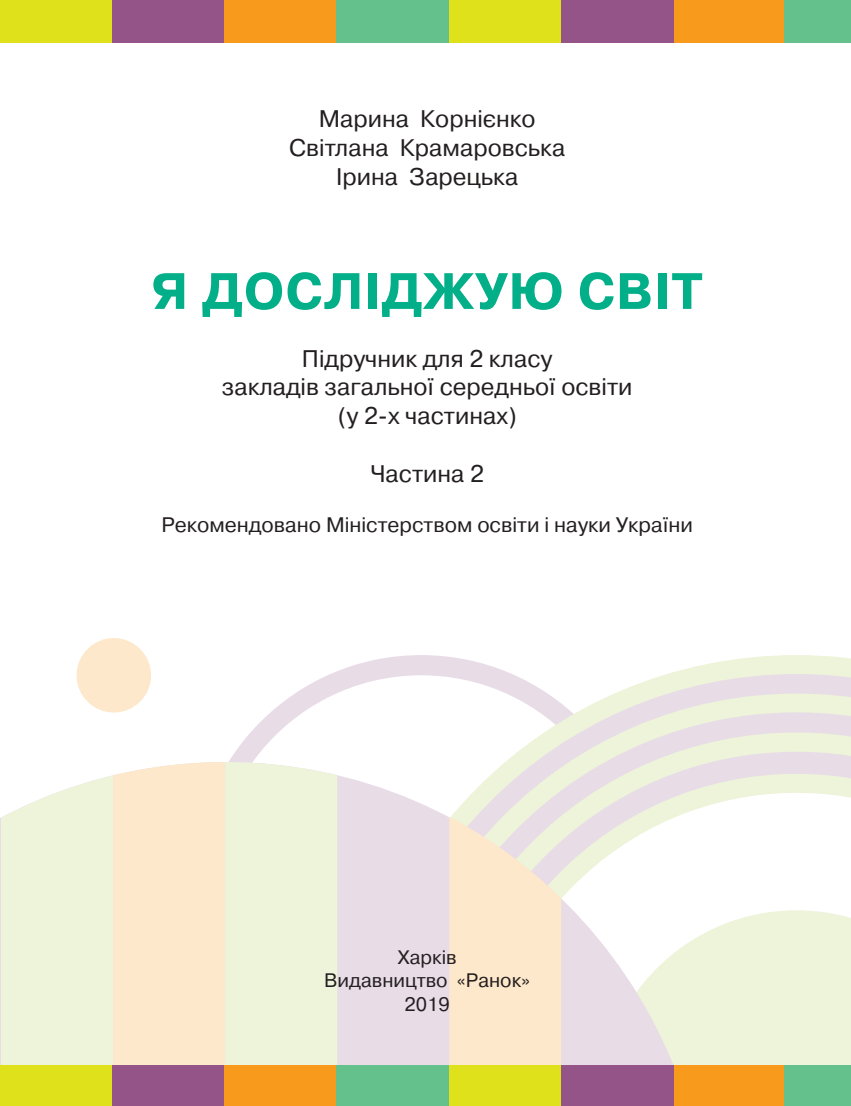
<style>
.page{position:relative;width:851px;height:1106px;background:#fff}
.page>*{position:absolute;margin:0;border:0;box-sizing:border-box;transform-origin:0 0}
.t1{font:700 51px "Pragmatica C";letter-spacing:.02em;color:#02af88}
.t2{font:24px/28.8px "Pragmatica C";color:#231f20;text-align:center}
.t3{font:21px "Pragmatica C";color:#231f20}
.t4{font:19.5px/23.4px "Pragmatica C";color:#231f20;text-align:center}
</style>
<div class="page">
<svg style="left:229px;top:669px;width:115px;height:93px"></svg>
<div style="left:213px;top:675px;width:416px;height:419px;background:#fff;border-radius:50%"></div>
<svg style="left:344px;top:655px;width:506px;height:35px"></svg>
<svg style="left:362px;top:674px;width:488px;height:19px"></svg>
<svg style="left:506px;top:693px;width:344px;height:19px;fill:#edf4de"></svg>
<svg style="left:539px;top:712px;width:311px;height:20px;background:#eae5e3"></svg>
<svg style="left:519px;top:732px;width:331px;height:19px;background:#ebebdf"></svg>
<svg style="left:506px;top:751px;width:344px;height:22px;background:#e9e4e3"></svg>
<svg style="left:708px;top:773px;width:142px;height:20px;background:#ecefdc"></svg>
<svg style="left:708px;top:793px;width:142px;height:13px"></svg>
<div style="left:77px;top:638px;width:74px;height:74px;background:#fee8cb;border-radius:50%"></div>
<div style="left:708px;top:910px;width:142px;height:155px;background:#edf4da"></div>
<svg style="left:0;top:762px;width:708px;height:303px;fill:#e8dce7"></svg>
<svg style="left:1px;top:775px;width:112px;height:290px;background:#eef4dc"></svg>
<div style="left:113px;top:762px;width:112px;height:303px;background:#fee8cb"></div>
<div style="left:225px;top:762px;width:112px;height:303px;background:#edf4da"></div>
<svg style="left:449px;top:816px;width:224px;height:249px"></svg>
<div style="left:0;top:1065px;width:112px;height:41px;background:#dfe21a"></div>
<div style="left:0;top:0;width:112px;height:43px;background:#dfe21a"></div>
<div style="left:112px;top:1065px;width:112px;height:41px;background:#945488"></div>
<div style="left:112px;top:0;width:112px;height:43px;background:#945488"></div>
<div style="left:224px;top:1065px;width:113px;height:41px;background:#f89a1c"></div>
<div style="left:224px;top:0;width:113px;height:43px;background:#f89a1c"></div>
<div style="left:672px;top:1065px;width:112px;height:41px;background:#f89a1c"></div>
<div style="left:672px;top:0;width:112px;height:43px;background:#f89a1c"></div>
<div style="left:337px;top:1065px;width:112px;height:41px;background:#65c18b"></div>
<div style="left:337px;top:0;width:112px;height:43px;background:#65c18b"></div>
<div style="left:784px;top:1065px;width:66px;height:41px;background:#65c18b"></div>
<div style="left:784px;top:0;width:66px;height:43px;background:#65c18b"></div>
<div style="left:449px;top:1065px;width:112px;height:41px;background:#dfe21a"></div>
<div style="left:449px;top:0;width:112px;height:43px;background:#dfe21a"></div>
<div style="left:561px;top:1065px;width:112px;height:41px;background:#945488"></div>
<div style="left:561px;top:0;width:112px;height:43px;background:#945488"></div>
<p class="t2" style="left:289px;top:105px;width:277px">Марина Корнієнко<br>Світлана Крамаровська<br>Ірина Зарецька</p>
<h1 class="t1" style="left:151px;top:263px;width:552px">Я досліджую світ</h1>
<p class="t2" style="left:222px;top:344px;width:412px">Підручник для 2 класу<br>закладів загальної середньої освіти (у 2-х частинах)</p>
<p class="t2" style="left:370px;top:459px;width:115px">Частина 2</p>
<p class="t3" style="left:161px;top:513px;width:533px">Рекомендовано Міністерством освіти і науки України</p>
<p class="t4" style="left:324px;top:945px;width:207px">Харків<br>Видавництво «Ранок»<br>2019</p>
</div>
